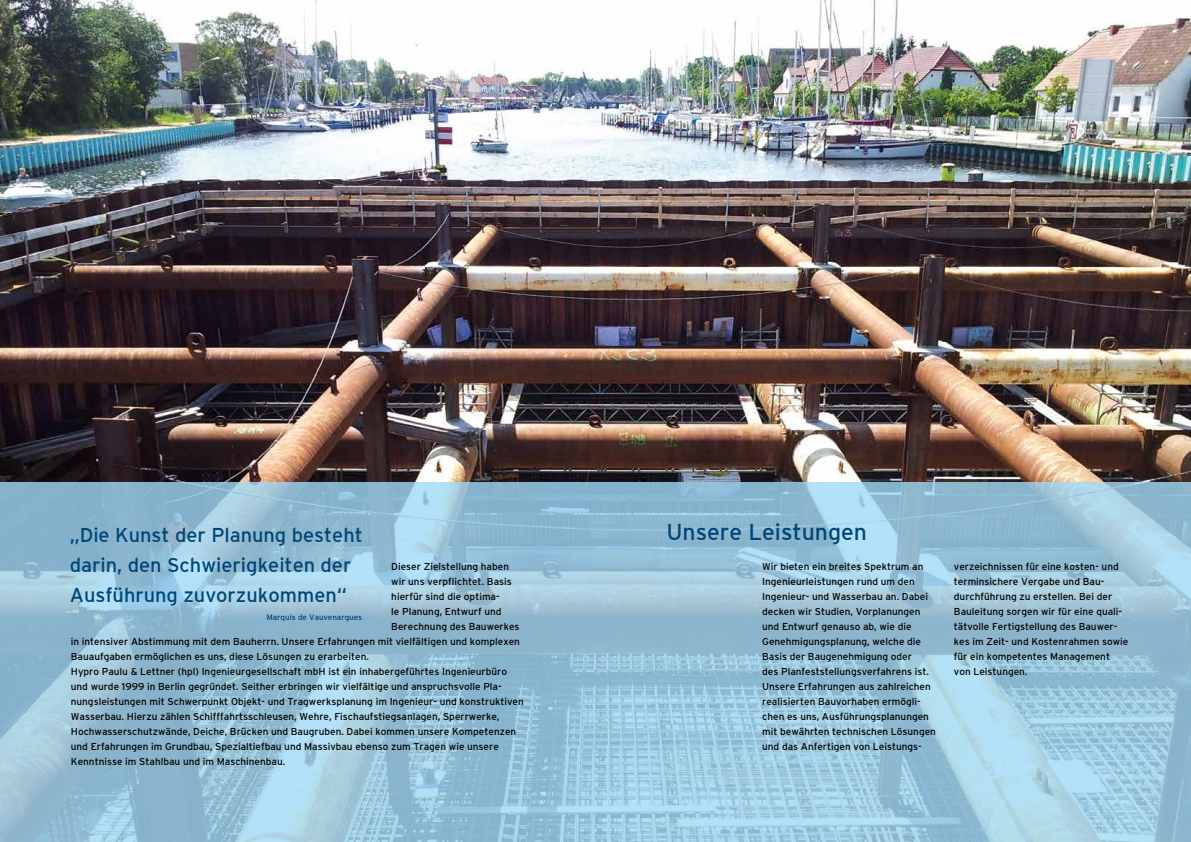
<style>
.page{position:relative;width:1191px;height:842px;background:#fff}
.page>*{position:absolute;margin:0;border:0;box-sizing:border-box;transform-origin:0 0}
.t1{font:23px "Interstate";color:#004576}
.t2{font:20px/30px "Interstate";color:#004576}
.t3{font:10px/15px "Interstate";color:#000}
.t4{font:8px "Interstate";color:#004576}
</style>
<div class="page">
<img style="left:0;top:0;width:1191px;height:482px">
<svg style="left:0;top:482px;width:1191px;height:360px;background:#98c3d9"></svg>
<h2 class="t2" style="left:70px;top:520px;width:294px">„Die Kunst der Planung besteht darin, den Schwierigkeiten der<br>Ausführung zuvorzukommen“</h2>
<p class="t3" style="left:391px;top:559px;width:119px">Dieser Zielstellung haben</p>
<p class="t3" style="left:391px;top:574px;width:122px">wir uns verpflichtet. Basis</p>
<p class="t3" style="left:391px;top:589px;width:110px">hierfür sind die optima-</p>
<p class="t3" style="left:391px;top:604px;width:112px">le Planung, Entwurf und</p>
<p class="t3" style="left:391px;top:619px;width:130px">Berechnung des Bauwerkes</p>
<p class="t3" style="left:71px;top:634px;width:450px">in intensiver Abstimmung mit dem Bauherrn. Unsere Erfahrungen mit vielfältigen und komplexen</p>
<p class="t3" style="left:71px;top:649px;width:299px">Bauaufgaben ermöglichen es uns, diese Lösungen zu erarbeiten.</p>
<p class="t3" style="left:71px;top:664px;width:437px">Hypro Paulu &amp; Lettner (hpl) Ingenieurgesellschaft mbH ist ein inhabergeführtes Ingenieurbüro</p>
<p class="t3" style="left:71px;top:679px;width:432px">und wurde 1999 in Berlin gegründet. Seither erbringen wir vielfältige und anspruchsvolle Pla-</p>
<p class="t3" style="left:71px;top:694px;width:454px">nungsleistungen mit Schwerpunkt Objekt- und Tragwerksplanung im Ingenieur- und konstruktiven</p>
<p class="t3" style="left:71px;top:709px;width:430px">Wasserbau. Hierzu zählen Schifffahrtsschleusen, Wehre, Fischaufstiegsanlagen, Sperrwerke,</p>
<p class="t3" style="left:71px;top:724px;width:447px">Hochwasserschutzwände, Deiche, Brücken und Baugruben. Dabei kommen unsere Kompetenzen</p>
<p class="t3" style="left:71px;top:739px;width:429px">und Erfahrungen im Grundbau, Spezialtiefbau und Massivbau ebenso zum Tragen wie unsere</p>
<p class="t3" style="left:71px;top:754px;width:216px">Kenntnisse im Stahlbau und im Maschinenbau.</p>
<p class="t4" style="left:266px;top:613px;width:97px">Marquis de Vauvenargues</p>
<h1 class="t1" style="left:666px;top:519px;width:202px">Unsere Leistungen</h1>
<p class="t3" style="left:762px;top:559px;width:175px">Wir bieten ein breites Spektrum an Ingenieurleistungen rund um den Ingenieur- und Wasserbau an. Dabei decken wir Studien, Vorplanungen und Entwurf genauso ab, wie die Genehmigungsplanung, welche die Basis der Baugenehmigung oder<br>des Planfeststellungsverfahrens ist.<br>Unsere Erfahrungen aus zahlreichen realisierten Bauvorhaben ermögli&shy;chen es uns, Ausführungsplanungen mit bewährten technischen Lösungen und das Anfertigen von Leistungs-</p>
<p class="t3" style="left:954px;top:559px;width:176px">verzeichnissen für eine kosten- und terminsichere Vergabe und Bau&shy;durchführung zu erstellen. Bei der<br>Bauleitung sorgen wir für eine quali&shy;tätvolle Fertigstellung des Bauwer&shy;kes im Zeit- und Kostenrahmen sowie für ein kompetentes Management von Leistungen.</p>
</div>
